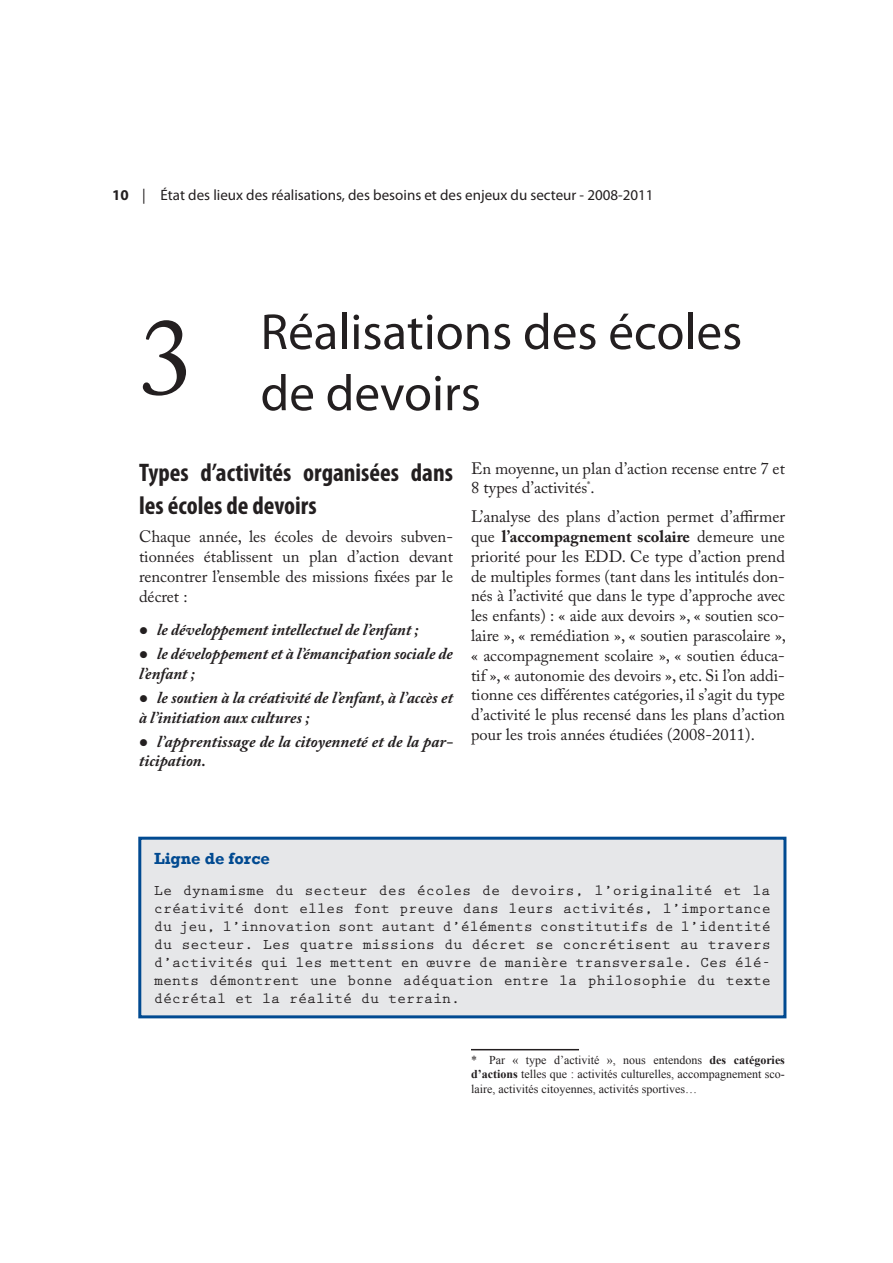
<style>
.page{position:relative;width:893px;height:1263px;background:#fff}
.page>*{position:absolute;margin:0;border:0;box-sizing:border-box;transform-origin:0 0}
.Nom_du_chapitre{font:51px/61.2px "Myriad Pro";color:#231f20}
.Corps{font:700 condensed 25.5px/33px "Myriad Pro";color:#231f20}
.Corps-2{font:16.5px/19.8px "Adobe Caslon Pro";color:#231f20;text-align:justify}
.Puces_niv_1_ddx{font:italic 700 16.5px/19.8px "Adobe Caslon Pro";color:#231f20}
.Style_synergies_obje{font:700 16.5px "Rockwell";color:#014a91}
.Style_synergies_obje-2{font:700 15px/18px "Prestige Elite Std";color:#231f20;text-align:justify}
.Folio_Gauche{font:15px "Myriad Pro";color:#231f20}
.Ndbp{font:12px/14.4px "Times New Roman";color:#231f20;text-align:justify}
.s1{font-weight:700}
.s2{font-family:"Adobe Caslon Pro";font-size:108px}
</style>
<div class="page">
<hr style="left:471px;top:1049px;width:108px;height:1px;background:#231f20">
<div style="left:140px;top:838px;width:645px;height:179px;background:#e6e7e9"></div>
<div style="left:138px;top:837px;width:648px;height:181px;border:3px solid #014a91"></div>
<p class="Folio_Gauche" style="left:112px;top:186px;width:543px"><span class="s1">10</span> | État des lieux des réalisations, des besoins et des enjeux du secteur - 2008-2011</p>
<p class="Nom_du_chapitre" style="left:261px;top:300px;width:483px;text-indent:-122px"><span class="s2">3</span> Réalisations des écoles de devoirs</p>
<p class="Corps" style="left:139px;top:455px;width:315px">Types d’activités organisées dans les écoles de devoirs</p>
<p class="Corps-2" style="left:139px;top:527px;width:315px">Chaque année, les écoles de devoirs subven&shy;tionnées établissent un plan d’action devant rencontrer l’ensemble des missions fixées par le décret :</p>
<p class="Puces_niv_1_ddx" style="left:157px;top:619px;width:263px">le développement intellectuel de l’enfant ;</p>
<p class="Puces_niv_1_ddx" style="left:139px;top:643px;width:315px;text-indent:18px">le développement et à l’émancipation sociale de l’enfant ;</p>
<p class="Puces_niv_1_ddx" style="left:139px;top:687px;width:315px;text-indent:18px">le soutien à la créativité de l’enfant, à l’accès et à l’initiation aux cultures ;</p>
<p class="Puces_niv_1_ddx" style="left:139px;top:731px;width:315px;text-indent:18px">l’apprentissage de la citoyenneté et de la par&shy;ticipation.</p>
<p class="Corps-2" style="left:471px;top:458px;width:315px">En moyenne, un plan d’action recense entre 7 et<br>8 types d’activités<sup>*</sup>.</p>
<p class="Corps-2" style="left:471px;top:506px;width:317px">L’analyse des plans d’action permet d’affirmer que <span class="s1">l’accompagnement scolaire</span> demeure une priorité pour les EDD. Ce type d’action prend de multiples formes (tant dans les intitulés don&shy;nés à l’activité que dans le type d’approche avec les enfants) : « aide aux devoirs », « soutien sco&shy;laire », « remédiation », « soutien parascolaire », « accompagnement scolaire », « soutien éduca&shy;tif », « autonomie des devoirs », etc. Si l’on addi&shy;tionne ces différentes catégories, il s’agit du type d’activité le plus recensé dans les plans d’action pour les trois années étudiées (2008-2011).</p>
<p class="Style_synergies_obje" style="left:154px;top:848px;width:118px">Ligne de force</p>
<p class="Style_synergies_obje-2" style="left:154px;top:881px;width:618px">Le dynamisme du secteur des écoles de devoirs, l’originalité et la créativité dont elles font preuve dans leurs activités, l’importance du jeu, l’innovation sont autant d’éléments constitutifs de l’identité du secteur. Les quatre missions du décret se concrétisent au travers d’activités qui les mettent en œuvre de manière transversale. Ces élé&shy;ments démontrent une bonne adéquation entre la philosophie du texte décrétal et la réalité du terrain.</p>
<p class="Ndbp" style="left:471px;top:1053px;width:315px">* Par « type d’activité », nous entendons <span class="s1">des catégories d’actions</span> telles que : activités culturelles, accompagnement sco&shy;laire, activités citoyennes, activités sportives…</p>
</div>
